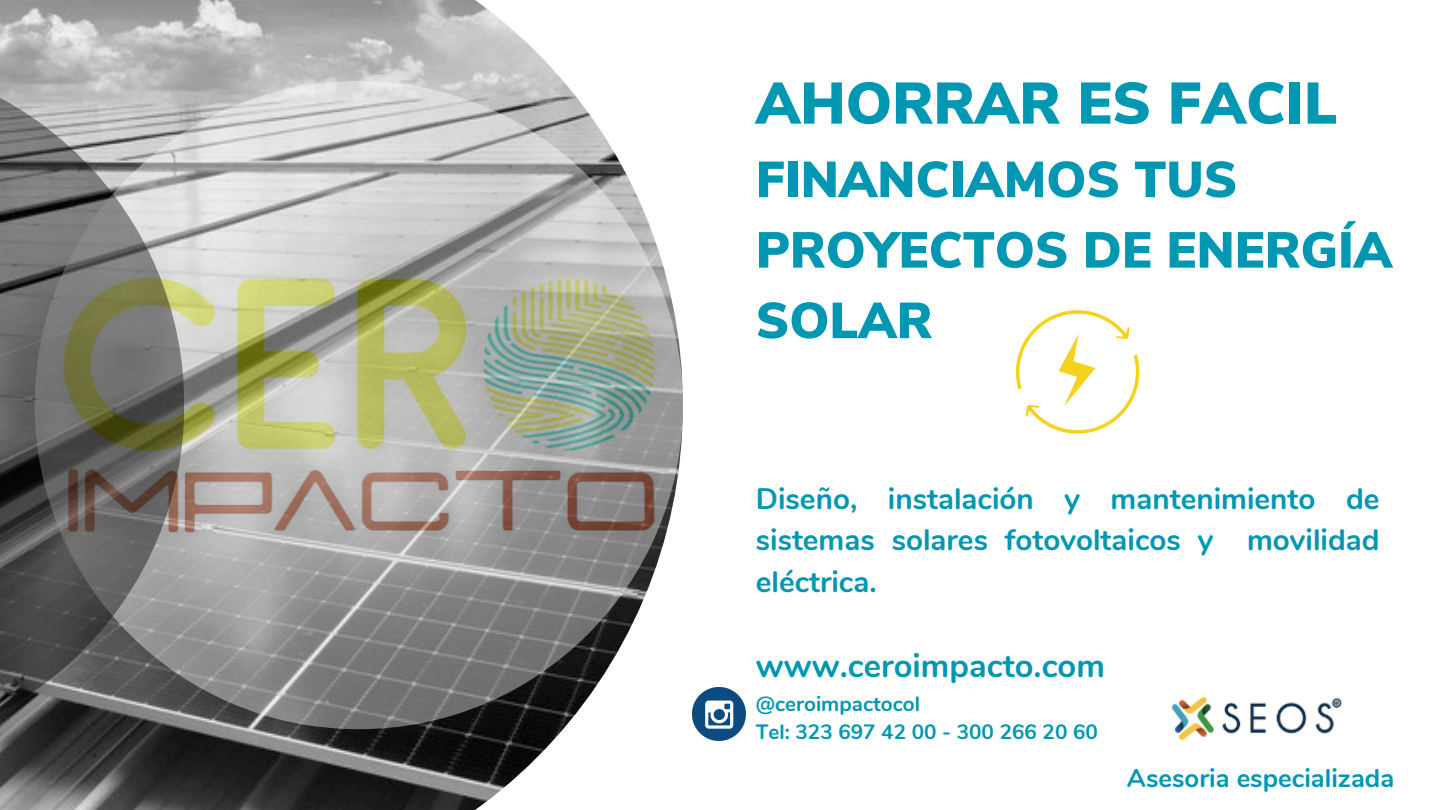
<style>
.page{position:relative;width:1440px;height:810px;background:#fff}
.page>*{position:absolute;margin:0;border:0;box-sizing:border-box;transform-origin:0 0}
.t1{font:900 58.5px "Nunito Sans";color:#0097b2}
.t2{font:900 50.5px/70.5px "Nunito Sans";color:#0097b2}
.t3{font:700 32.7px "Nunito";color:#0097b2}
.t4{font:700 29.6px/41.2px "Nunito";color:#0097b2;text-align:justify}
.t5{font:700 25.7px "Nunito";color:#0097b2}
.t6{font:700 20.7px "Nunito";color:#0097b2}
</style>
<div class="page">
<img style="left:0;top:0;width:683px;height:810px">
<img style="left:35px;top:81px;width:648px;height:648px;border-radius:50%">
<svg style="left:0;top:57px;width:184px;height:696px"></svg>
<svg style="left:1016px;top:310px;width:123px;height:124px"></svg>
<img style="left:1171px;top:696px;width:171px;height:44px">
<img style="left:693px;top:687px;width:53px;height:53px">
<h1 class="t1" style="left:756px;top:65px;width:583px">AHORRAR ES FACIL</h1>
<h1 class="t2" style="left:756px;top:145px;width:638px">FINANCIAMOS TUS<br>PROYECTOS DE ENERGÍA<br>SOLAR</h1>
<h2 class="t4" style="left:756px;top:479px;width:625px">Diseño, instalación y mantenimiento de sistemas solares fotovoltaicos y movilidad eléctrica.</h2>
<p class="t3" style="left:756px;top:644px;width:351px">www.ceroimpacto.com</p>
<p class="t6" style="left:756px;top:690px;width:166px">@ceroimpactocol</p>
<p class="t6" style="left:756px;top:718px;width:344px">Tel: 323 697 42 00 - 300 266 20 60</p>
<p class="t5" style="left:1127px;top:761px;width:269px">Asesoria especializada</p>
</div>
